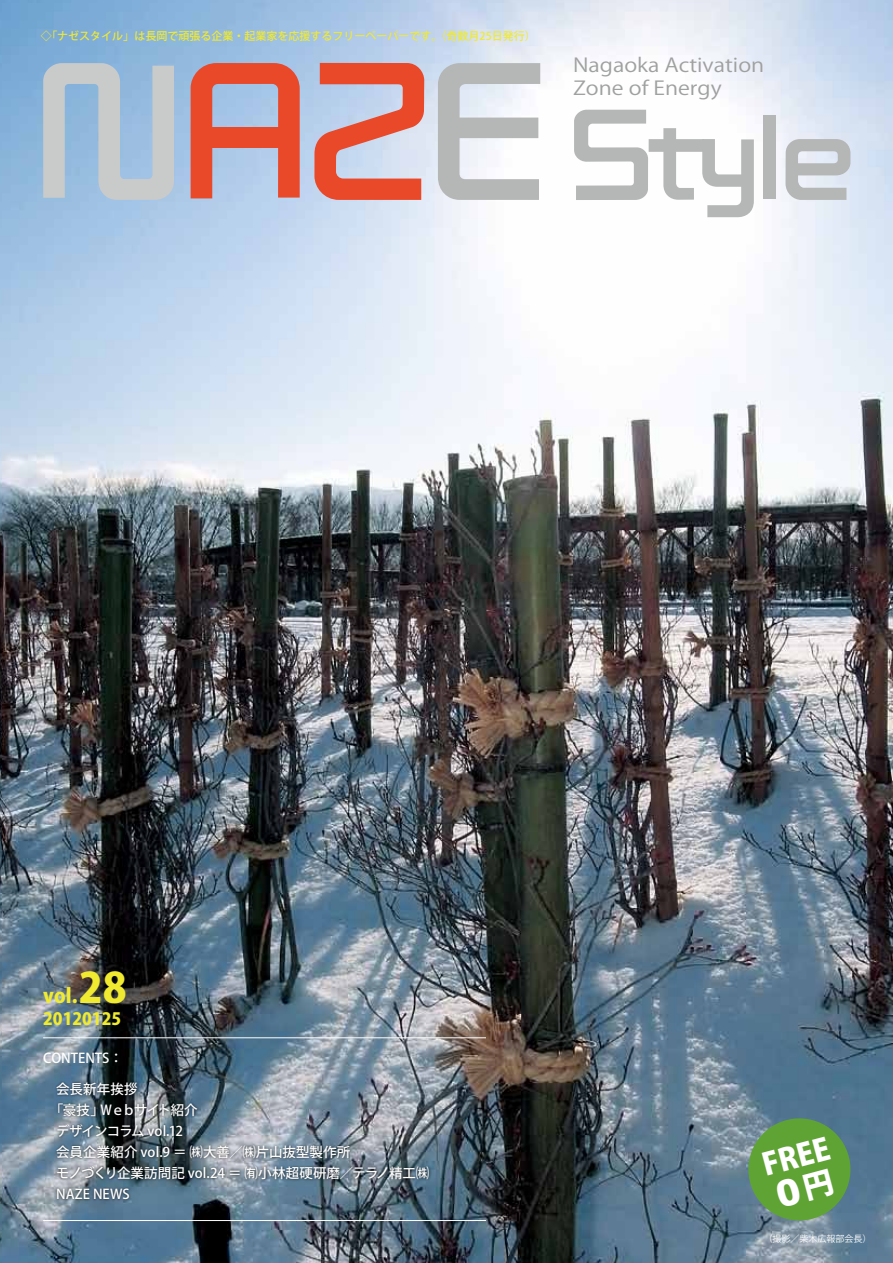
<style>
.page{position:relative;width:893px;height:1263px;background:#fff}
.page>*{position:absolute;margin:0;border:0;box-sizing:border-box;transform-origin:0 0}
.t1{font:800 30.15px "Koz Go Pro";color:#fff}
.t2{font:800 19.8px "Koz Go Pro";color:#f0ea30}
.t3{font:19.05px/23px "Koz Go Pro";color:#9fa0a0;scale:1.15 1}
.t4{font:800 16.8px "Koz Go Pro";color:#f0ea30}
.t5{font:500 13.5px "Koz Go Pro";color:#fff}
.t6{font:500 13.5px "Koz Go Pro";letter-spacing:-.065em;color:#fff}
.t7{font:500 13.5px "Koz Go Pro";letter-spacing:-.105em;color:#fff}
.t8{font:500 10.95px "Koz Go Pro";color:#f0ea30}
.t9{font:9px "Koz Go Pro";color:#fff}
.s1{font-size:41.25px}
</style>
<div class="page">
<img style="left:0;top:0;width:893px;height:1263px">
<img style="left:52px;top:1078px;width:381px;height:130px">
<hr style="left:43px;top:1037px;width:443px;height:1px;background:#fff">
<hr style="left:43px;top:1220px;width:443px;height:1px;background:#fff">
<svg style="left:43px;top:63px;width:131px;height:137px"></svg>
<svg style="left:314px;top:63px;width:110px;height:137px"></svg>
<svg style="left:438px;top:63px;width:102px;height:137px"></svg>
<svg style="left:191px;top:63px;width:109px;height:135px"></svg>
<div style="left:202px;top:127px;width:86px;height:20px;background:#e94829"></div>
<svg style="left:574px;top:110px;width:180px;height:107px"></svg>
<div style="left:763px;top:116px;width:13px;height:83px;background:#b5b6b6"></div>
<svg style="left:785px;top:139px;width:65px;height:61px"></svg>
<svg style="left:741px;top:1111px;width:117px;height:117px"></svg>
<p class="t8" style="left:41px;top:29px;width:508px">◇「ナゼスタイル」は長岡で頑張る企業・起業家を応援するフリーペーパーです。（奇数月25日発行）　</p>
<h3 class="t3" style="left:573px;top:54px;width:168px">Nagaoka Activation<br>Zone of Energy</h3>
<h2 class="t2" style="left:43px;top:982px;width:85px">vol.<span class="s1">28</span></h2>
<p class="t4" style="left:43px;top:1007px;width:80px">20120125</p>
<p class="t5" style="left:43px;top:1049px;width:81px">CONTENTS：</p>
<p class="t5" style="left:56px;top:1080px;width:83px">会長新年挨拶</p>
<p class="t7" style="left:50px;top:1101px;width:150px">「豪技」Ｗｅｂサイト紹介</p>
<p class="t6" style="left:56px;top:1122px;width:128px">デザインコラム vol.12</p>
<p class="t5" style="left:56px;top:1143px;width:296px">会員企業紹介 vol.9 ＝ ㈱大善／㈱片山抜型製作所</p>
<p class="t5" style="left:56px;top:1164px;width:375px">モノづくり企業訪問記 vol.24 ＝ ㈲小林超硬研磨／テラノ精工㈱</p>
<p class="t5" style="left:56px;top:1185px;width:75px">NAZE NEWS</p>
<h1 class="t1" style="left:758px;top:1147px;width:70px;rotate:-15deg">FREE</h1>
<p class="t9" style="left:764px;top:1232px;width:109px">（撮影／柴木広報部会長）</p>
</div>
